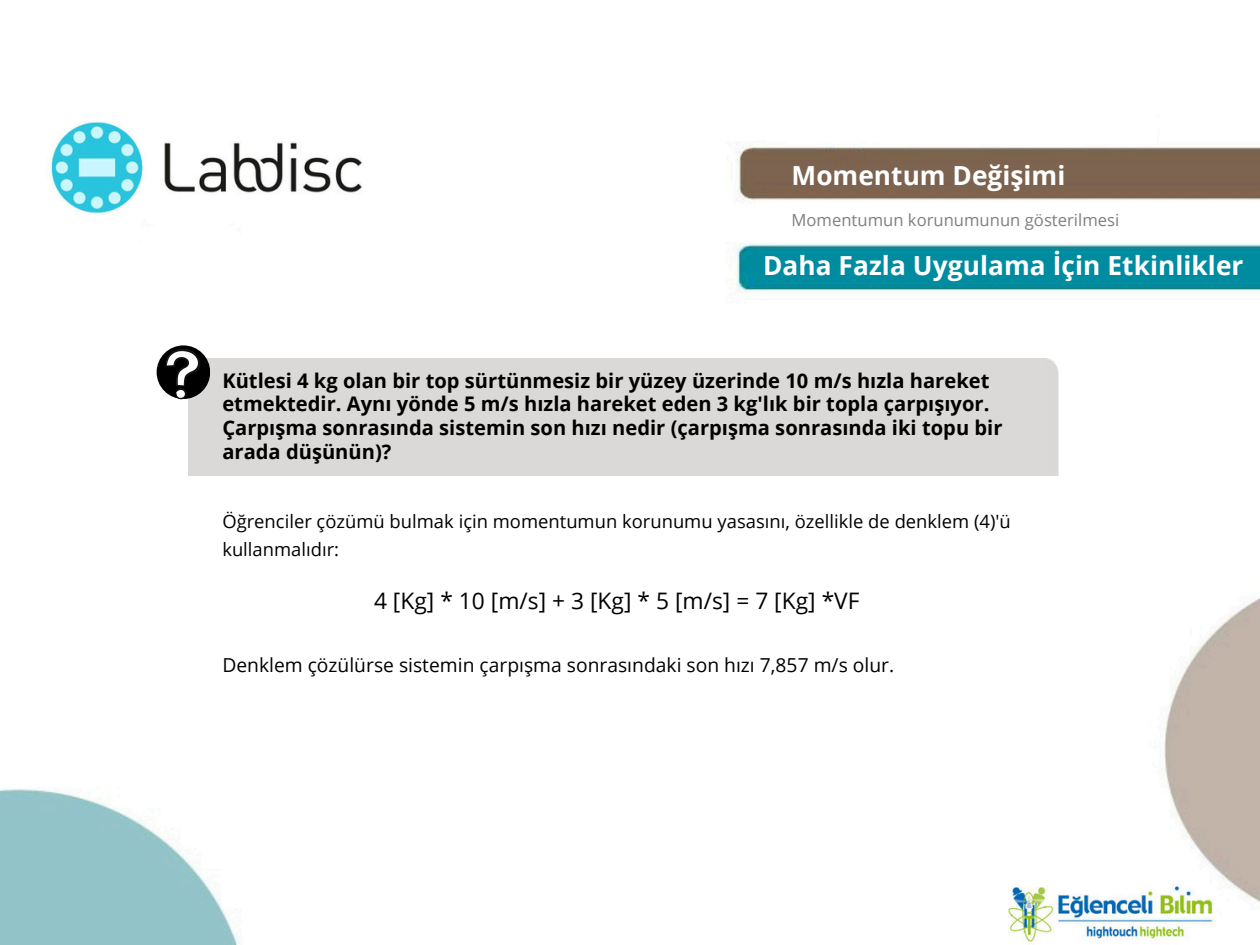
<style>
.page{position:relative;width:1260px;height:945px;background:#fff}
.page>*{position:absolute;margin:0;border:0;box-sizing:border-box;transform-origin:0 0}
.t1{font:700 26.25px "Open Sans";letter-spacing:.005em;color:#fff}
.t2{font:22.75px "Open Sans";color:#000}
.t3{font:700 20.12px/23.6px "Open Sans";color:#000}
.t4{font:19.25px "Open Sans";color:#000}
.t5{font:18.38px/27.7px "Open Sans";color:#000}
.t6{font:16.62px "Open Sans";color:#7f7f7f}
</style>
<div class="page">
<img style="left:0;top:121px;width:1260px;height:824px">
<div style="left:188px;top:358px;width:870px;height:117px;background:#dad9d7"></div>
<div style="left:157px;top:345px;width:53px;height:54px;background:#000;border-radius:50%"></div>
<svg style="left:166px;top:347px;width:35px;height:52px"></svg>
<h3 class="t1" style="left:792px;top:157px;width:275px">Momentum Değişimi</h3>
<h4 class="t6" style="left:792px;top:208px;width:329px">Momentumun korunumunun gösterilmesi</h4>
<h2 class="t1" style="left:763px;top:247px;width:482px">Daha Fazla Uygulama İçin Etkinlikler</h2>
<h1 class="t3" style="left:222px;top:368px;width:782px">Kütlesi 4 kg olan bir top sürtünmesiz bir yüzey üzerinde 10 m/s hızla hareket etmektedir. Aynı yönde 5 m/s hızla hareket eden 3 kg'lık bir topla çarpışıyor.<br>Çarpışma sonrasında sistemin son hızı nedir (çarpışma sonrasında iki topu bir arada düşünün)?</h1>
<p class="t5" style="left:222px;top:507px;width:790px">Öğrenciler çözümü bulmak için momentumun korunumu yasasını, özellikle de denklem (4)'ü kullanmalıdır:</p>
<p class="t2" style="left:374px;top:585px;width:487px">4 [Kg] * 10 [m/s] + 3 [Kg] * 5 [m/s] = 7 [Kg] *VF</p>
<p class="t4" style="left:222px;top:651px;width:673px">Denklem çözülürse sistemin çarpışma sonrasındaki son hızı 7,857 m/s olur.</p>
</div>
